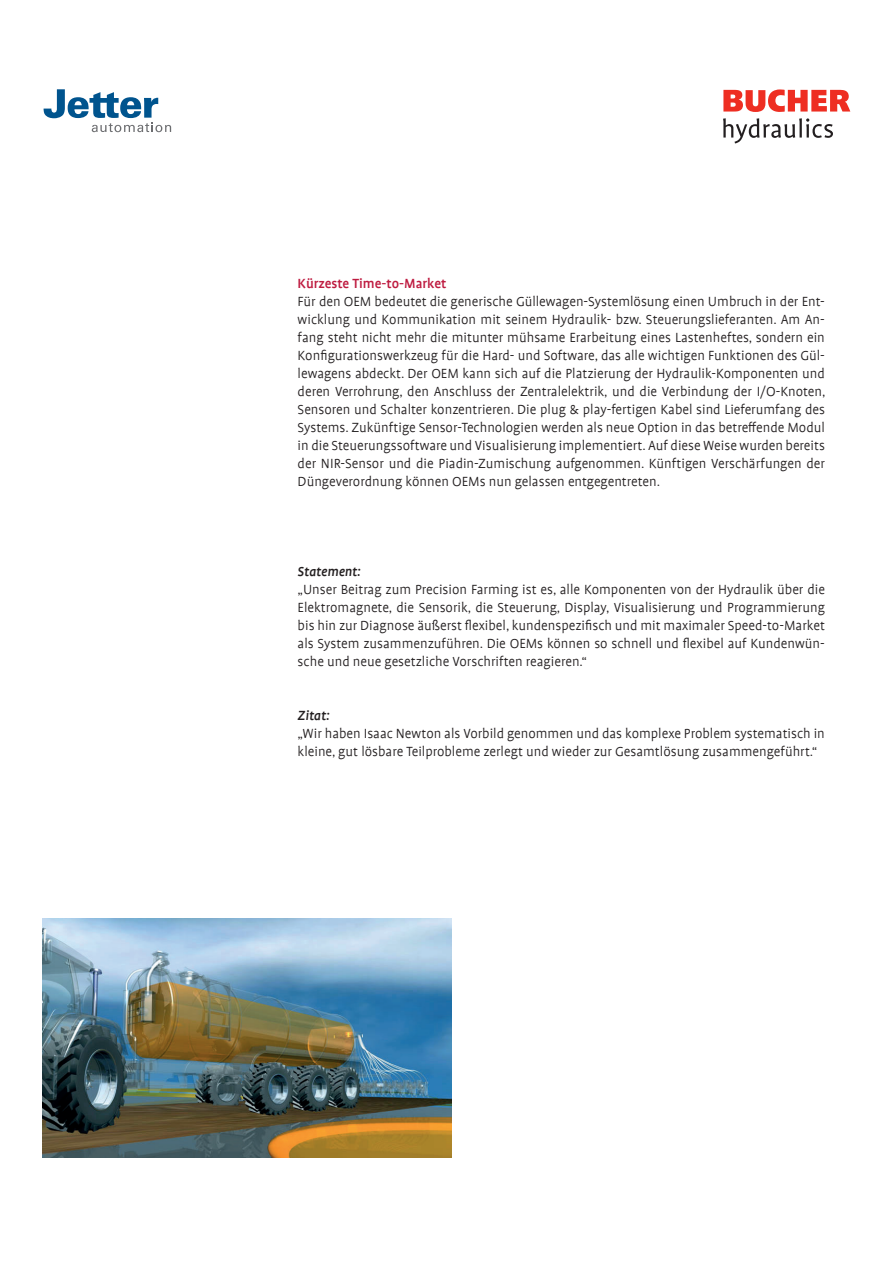
<style>
.page{position:relative;width:893px;height:1263px;background:#fff}
.page>*{position:absolute;margin:0;border:0;box-sizing:border-box;transform-origin:0 0}
.t1{font:300 15px/18px "Profile Offc Pro";color:#231f20;text-align:justify}
.t2{font:500 15px "Profile Offc Pro";color:#be1b40}
.t3{font:italic 500 15px "Profile Offc Pro";color:#231f20}
</style>
<div class="page">
<svg style="left:723px;top:89px;width:127px;height:23px"></svg>
<svg style="left:723px;top:118px;width:110px;height:25px"></svg>
<svg style="left:44px;top:89px;width:127px;height:43px"></svg>
<img style="left:43px;top:918px;width:408px;height:240px">
<p class="t2" style="left:298px;top:275px;width:150px">Kürzeste Time-to-Market</p>
<p class="t1" style="left:298px;top:293px;width:529px">Für den OEM bedeutet die generische Güllewagen-Systemlösung einen Umbruch in der Ent&shy;wicklung und Kommunikation mit seinem Hydraulik- bzw. Steuerungslieferanten. Am An&shy;fang steht nicht mehr die mitunter mühsame Erarbeitung eines Lastenheftes, sondern ein Konfigurationswerkzeug für die Hard- und Software, das alle wichtigen Funktionen des Gül&shy;lewagens abdeckt. Der OEM kann sich auf die Platzierung der Hydraulik-Komponenten und deren Verrohrung, den Anschluss der Zentralelektrik, und die Verbindung der I/O-Knoten, Sensoren und Schalter konzentrieren. Die plug &amp; play-fertigen Kabel sind Lieferumfang des Systems. Zukünftige Sensor-Technologien werden als neue Option in das betreffende Modul in die Steuerungssoftware und Visualisierung implementiert. Auf diese Weise wurden bereits der NIR-Sensor und die Piadin-Zumischung aufgenommen. Künftigen Verschärfungen der Düngeverordnung können OEMs nun gelassen entgegentreten.</p>
<p class="t3" style="left:298px;top:563px;width:65px">Statement:</p>
<p class="t1" style="left:298px;top:581px;width:529px">„Unser Beitrag zum Precision Farming ist es, alle Komponenten von der Hydraulik über die Elektromagnete, die Sensorik, die Steuerung, Display, Visualisierung und Programmierung bis hin zur Diagnose äußerst flexibel, kundenspezifisch und mit maximaler Speed-to-Market als System zusammenzuführen. Die OEMs können so schnell und flexibel auf Kundenwün&shy;sche und neue gesetzliche Vorschriften reagieren.“</p>
<p class="t3" style="left:298px;top:707px;width:34px">Zitat:</p>
<p class="t1" style="left:298px;top:725px;width:529px">„Wir haben Isaac Newton als Vorbild genommen und das komplexe Problem systematisch in kleine, gut lösbare Teilprobleme zerlegt und wieder zur Gesamtlösung zusammengeführt.“</p>
</div>
